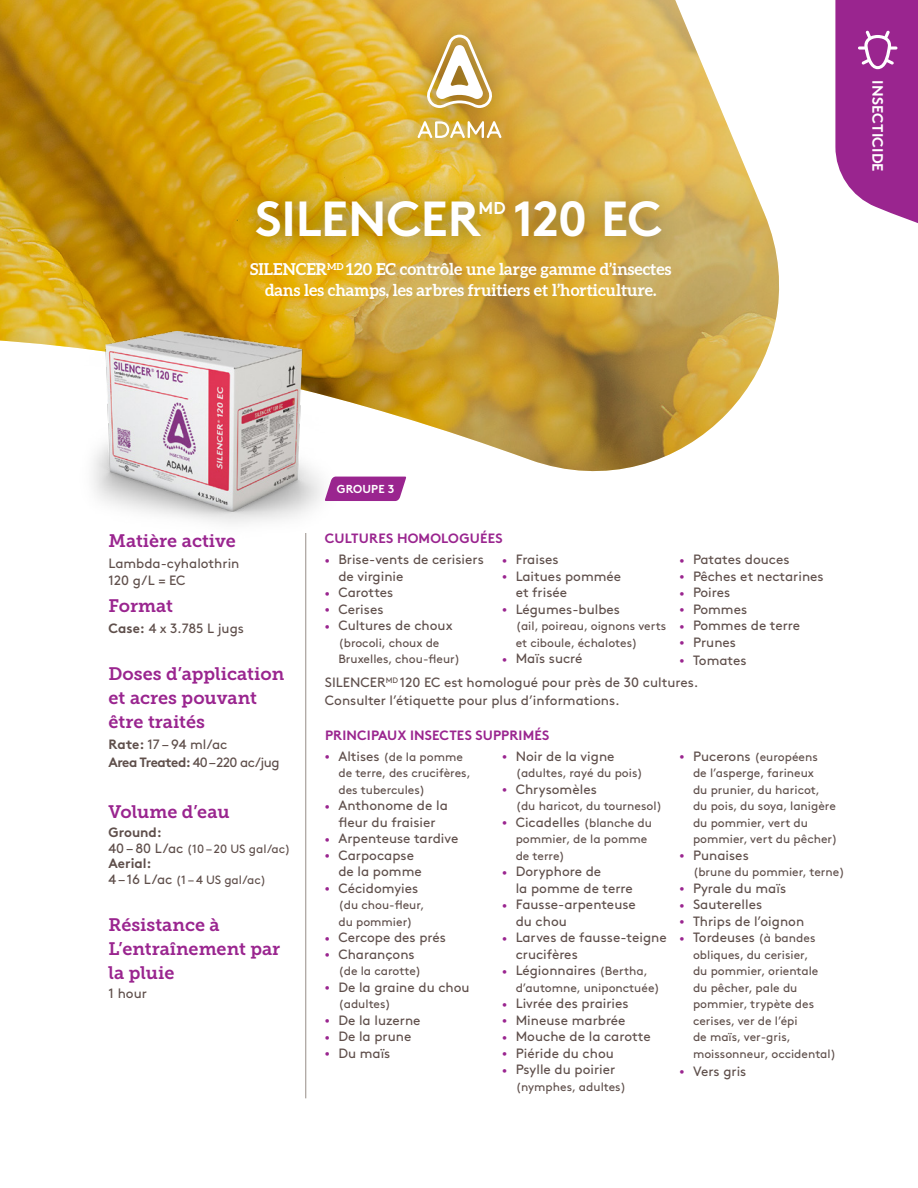
<style>
.page{position:relative;width:918px;height:1188px;background:#fff}
.page>*{position:absolute;margin:0;border:0;box-sizing:border-box;transform-origin:0 0}
.t1{font:700 49.2px "Brown Pro";letter-spacing:-.01em;color:#fff}
.t2{font:18px/24px "Museo Slab 700";color:#9a258f}
.t3{font:700 17.25px "Brown Pro";color:#fff}
.t4{font:700 16.5px/21px "Aleo";color:#fff;text-align:center}
.t5{font:700 15px "Brown Pro";letter-spacing:.01em;color:#fff}
.t6{font:13.5px/16.5px "Brown Pro";color:#5f4f4b}
.t7{font:700 13.5px "Brown Pro";letter-spacing:.01em;color:#9a258f}
.t8{font:700 13.5px "Brown Pro";color:#5f4f4b}
.t9{font:12px/16.5px "Brown Pro";color:#5f4f4b}
.t10{font:700 11.55px "Brown Pro";letter-spacing:.01em;color:#fff}
.s1{font-weight:700}
.s2{font-size:13.5px}
.s3{font-size:9px;color:#9a258f}
.s4{font-size:12px}
</style>
<div class="page">
<img style="left:0;top:0;width:779px;height:472px">
<hr style="left:306px;top:533px;width:1px;height:565px;background:#978d87">
<img style="left:37px;top:284px;width:332px;height:290px">
<svg style="left:835px;top:0;width:83px;height:223px;background:#a53e9b"></svg>
<svg style="left:325px;top:477px;width:81px;height:24px"></svg>
<div style="left:333px;top:481px;width:66px;height:15px;background:#9a258f"></div>
<div style="left:390px;top:6px;width:139px;height:162px;background:#000;opacity:.5"></div>
<svg style="left:426px;top:35px;width:67px;height:73px"></svg>
<svg style="left:417px;top:121px;width:85px;height:17px"></svg>
<div style="left:234px;top:177px;width:449px;height:85px;background:#000;opacity:.5"></div>
<h1 class="t1" style="left:255px;top:179px;width:227px">SILENCER</h1>
<p class="t3" style="left:479px;top:194px;width:29px">MD</p>
<h1 class="t1" style="left:513px;top:179px;width:151px">120 EC</h1>
<p class="t4" style="left:250px;top:260px;width:423px">SILENCER<sup>MD</sup> 120 EC contrôle une large gamme d’insectes dans les champs, les arbres fruitiers et l’horticulture.</p>
<p class="t5" style="left:890px;top:80px;width:93px;rotate:90deg">INSECTICIDE</p>
<h2 class="t2" style="left:109px;top:528px;width:129px">Matière active</h2>
<p class="t6" style="left:109px;top:553px;width:132px;line-height:18px">Lambda-cyhalothrin<br>120 g/L = EC</p>
<h2 class="t2" style="left:109px;top:594px;width:66px">Format</h2>
<p class="t6" style="left:109px;top:619px;width:137px"><span class="s1">Case:</span> 4 x 3.785 L jugs</p>
<h2 class="t2" style="left:109px;top:662px;width:177px">Doses d’application et acres pouvant être traités</h2>
<p class="t6" style="left:109px;top:734px;width:172px;line-height:18px"><span class="s1">Rate:</span> 17 – 94 ml/ac<br><span class="s1">Area Treated:</span> 40 – 220 ac/jug</p>
<h2 class="t2" style="left:109px;top:800px;width:122px">Volume d’eau</h2>
<p class="t8" style="left:109px;top:821px;width:55px">Ground:</p>
<p class="t9" style="left:109px;top:839px;width:184px"><span class="s2">40 – 80 L/ac</span> (10 – 20 US gal/ac)</p>
<p class="t8" style="left:109px;top:853px;width:44px">Aerial:</p>
<p class="t9" style="left:109px;top:871px;width:159px"><span class="s2">4 – 16 L/ac</span> (1 – 4 US gal/ac)</p>
<h2 class="t2" style="left:109px;top:913px;width:173px">Résistance à<br>L’entraînement par la pluie</h2>
<p class="t6" style="left:109px;top:984px;width:40px">1 hour</p>
<p class="t10" style="left:337px;top:480px;width:59px">GROUPE 3</p>
<p class="t7" style="left:325px;top:527px;width:179px">CULTURES HOMOLOGUÉES</p>
<p class="t6" style="left:338px;top:550px;width:147px;text-indent:-14px"><span class="s3">•</span> Brise-vents de cerisiers de virginie</p>
<p class="t6" style="left:325px;top:583px;width:70px"><span class="s3">•</span> Carottes</p>
<p class="t6" style="left:325px;top:600px;width:60px"><span class="s3">•</span> Cerises</p>
<p class="t6" style="left:325px;top:616px;width:129px"><span class="s3">•</span> Cultures de choux</p>
<p class="t9" style="left:338px;top:633px;width:123px">(brocoli, choux de<br>Bruxelles, chou-fleur)</p>
<p class="t6" style="left:680px;top:550px;width:112px"><span class="s3">•</span> Patates douces</p>
<p class="t6" style="left:680px;top:567px;width:146px"><span class="s3">•</span> Pêches et nectarines</p>
<p class="t6" style="left:680px;top:583px;width:52px"><span class="s3">•</span> Poires</p>
<p class="t6" style="left:680px;top:600px;width:69px"><span class="s3">•</span> Pommes</p>
<p class="t6" style="left:680px;top:616px;width:122px"><span class="s3">•</span> Pommes de terre</p>
<p class="t6" style="left:680px;top:633px;width:58px"><span class="s3">•</span> Prunes</p>
<p class="t6" style="left:325px;top:648px;width:423px;line-height:22.5px;text-indent:355px"><span class="s3">•</span> Tomates<br>SILENCER<sup>MD</sup> 120 EC est homologué pour près de 30 cultures.</p>
<p class="t6" style="left:325px;top:691px;width:296px">Consulter l’étiquette pour plus d’informations.</p>
<p class="t7" style="left:325px;top:724px;width:226px">PRINCIPAUX INSECTES SUPPRIMÉS</p>
<p class="t9" style="left:338px;top:747px;width:134px;text-indent:-13px"><span class="s3">•</span> <span class="s2">Altises</span> (de la pomme de terre, des crucifères, des tubercules)</p>
<p class="t6" style="left:325px;top:796px;width:124px;text-align:center"><span class="s3">•</span> Anthonome de la fleur du fraisier</p>
<p class="t6" style="left:325px;top:829px;width:135px"><span class="s3">•</span> Arpenteuse tardive</p>
<p class="t6" style="left:338px;top:846px;width:85px;text-indent:-14px"><span class="s3">•</span> Carpocapse de la pomme</p>
<p class="t6" style="left:325px;top:879px;width:95px"><span class="s3">•</span> Cécidomyies</p>
<p class="t9" style="left:338px;top:896px;width:88px">(du chou-fleur, du pommier)</p>
<p class="t6" style="left:325px;top:928px;width:123px"><span class="s3">•</span> Cercope des prés</p>
<p class="t6" style="left:325px;top:945px;width:91px"><span class="s3">•</span> Charançons</p>
<p class="t9" style="left:338px;top:962px;width:84px">(de la carotte)</p>
<p class="t6" style="left:325px;top:978px;width:146px"><span class="s3">•</span> De la graine du chou</p>
<p class="t9" style="left:338px;top:995px;width:54px">(adultes)</p>
<p class="t6" style="left:325px;top:1011px;width:97px"><span class="s3">•</span> De la luzerne</p>
<p class="t6" style="left:325px;top:1027px;width:88px"><span class="s3">•</span> De la prune</p>
<p class="t6" style="left:325px;top:1044px;width:67px"><span class="s3">•</span> Du maïs</p>
<p class="t6" style="left:502px;top:550px;width:58px"><span class="s3">•</span> Fraises</p>
<p class="t6" style="left:516px;top:567px;width:107px;text-indent:-14px"><span class="s3">•</span> Laitues pommée et frisée</p>
<p class="t6" style="left:502px;top:600px;width:119px"><span class="s3">•</span> Légumes-bulbes</p>
<p class="t9" style="left:516px;top:617px;width:152px">(ail, poireau, oignons verts et ciboule, échalotes)</p>
<p class="t6" style="left:502px;top:649px;width:82px"><span class="s3">•</span> Maïs sucré</p>
<p class="t6" style="left:502px;top:747px;width:114px"><span class="s3">•</span> Noir de la vigne</p>
<p class="t9" style="left:516px;top:764px;width:129px">(adultes, rayé du pois)</p>
<p class="t6" style="left:502px;top:780px;width:96px"><span class="s3">•</span> Chrysomèles</p>
<p class="t9" style="left:516px;top:797px;width:148px">(du haricot, du tournesol)</p>
<p class="t6" style="left:502px;top:813px;width:151px"><span class="s3">•</span> Cicadelles <span class="s4">(blanche du</span></p>
<p class="t9" style="left:516px;top:830px;width:133px">pommier, de la pomme de terre)</p>
<p class="t6" style="left:516px;top:862px;width:119px;text-indent:-14px"><span class="s3">•</span> Doryphore de<br>la pomme de terre</p>
<p class="t6" style="left:516px;top:895px;width:122px;text-indent:-14px"><span class="s3">•</span> Fausse-arpenteuse du chou</p>
<p class="t6" style="left:516px;top:928px;width:153px;text-indent:-14px"><span class="s3">•</span> Larves de fausse-teigne crucifères</p>
<p class="t6" style="left:502px;top:961px;width:147px"><span class="s3">•</span> Légionnaires <span class="s4">(Bertha,</span></p>
<p class="t9" style="left:516px;top:978px;width:146px">d’automne, uniponctuée)</p>
<p class="t6" style="left:502px;top:994px;width:128px"><span class="s3">•</span> Livrée des prairies</p>
<p class="t6" style="left:502px;top:1011px;width:125px"><span class="s3">•</span> Mineuse marbrée</p>
<p class="t6" style="left:502px;top:1027px;width:150px"><span class="s3">•</span> Mouche de la carotte</p>
<p class="t6" style="left:502px;top:1044px;width:113px"><span class="s3">•</span> Piéride du chou</p>
<p class="t6" style="left:502px;top:1060px;width:115px"><span class="s3">•</span> Psylle du poirier</p>
<p class="t9" style="left:516px;top:1077px;width:112px">(nymphes, adultes)</p>
<p class="t9" style="left:693px;top:747px;width:146px;text-indent:-13px"><span class="s3">•</span> <span class="s2">Pucerons</span> (européens<br>de l’asperge, farineux<br>du prunier, du haricot,<br>du pois, du soya, lanigère du pommier, vert du pommier, vert du pêcher)</p>
<p class="t6" style="left:680px;top:846px;width:71px"><span class="s3">•</span> Punaises</p>
<p class="t9" style="left:693px;top:863px;width:153px">(brune du pommier, terne)</p>
<p class="t6" style="left:680px;top:879px;width:108px"><span class="s3">•</span> Pyrale du maïs</p>
<p class="t6" style="left:680px;top:895px;width:84px"><span class="s3">•</span> Sauterelles</p>
<p class="t6" style="left:680px;top:912px;width:126px"><span class="s3">•</span> Thrips de l’oignon</p>
<p class="t6" style="left:680px;top:928px;width:137px"><span class="s3">•</span> Tordeuses <span class="s4">(à bandes</span></p>
<p class="t9" style="left:693px;top:945px;width:145px">obliques, du cerisier,<br>du pommier, orientale<br>du pêcher, pale du pommier, trypète des cerises, ver de l’épi<br>de maïs, ver-gris, moissonneur, occidental)</p>
<p class="t6" style="left:680px;top:1062px;width:68px"><span class="s3">•</span> Vers gris</p>
</div>
